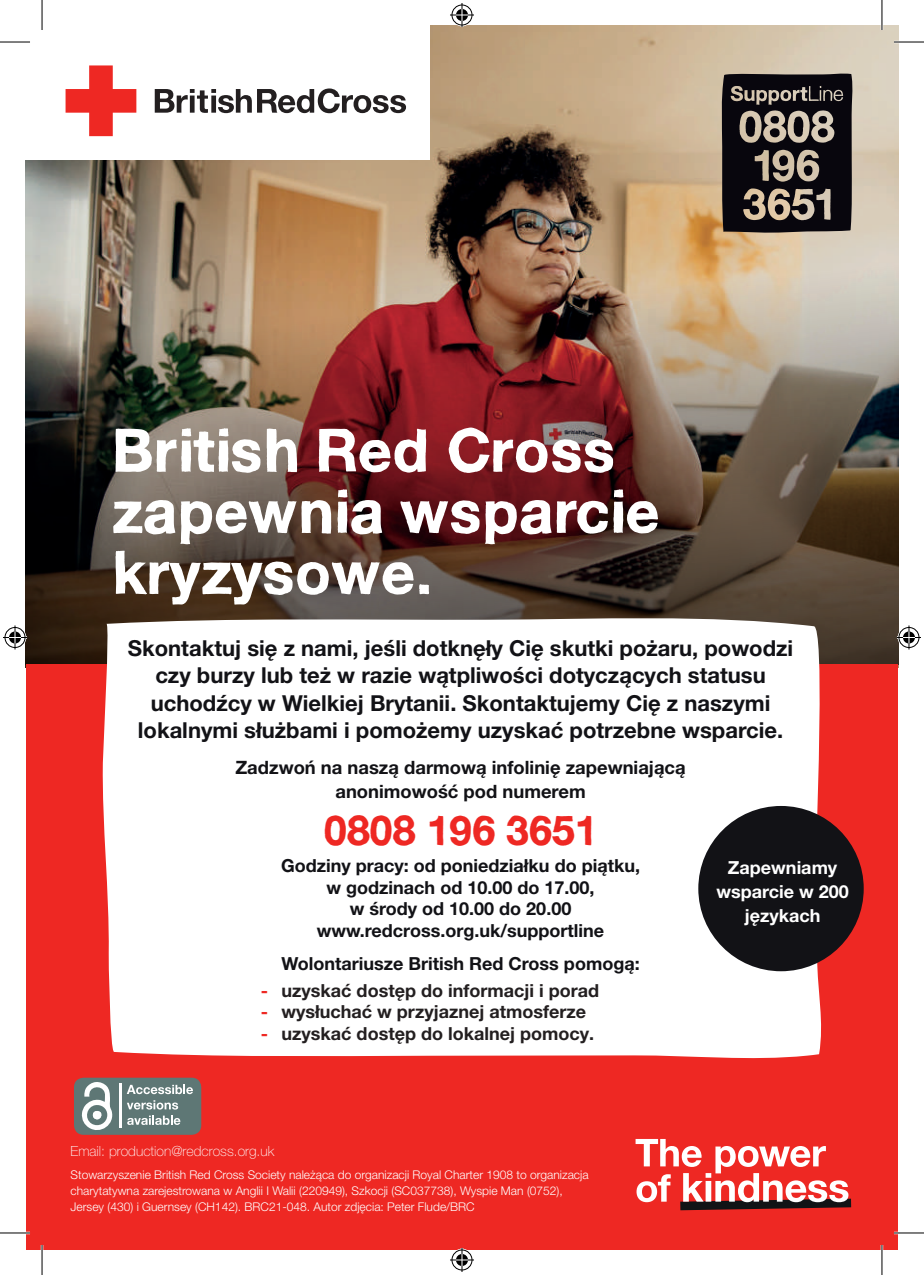
<style>
.page{position:relative;width:924px;height:1275px;background:#fff}
.page>*{position:absolute;margin:0;border:0;box-sizing:border-box;transform-origin:0 0}
.t1{font:700 59.6px/61px "Sketchetik Fill";color:#fff}
.t2{font:700 41.2px "Sketchetik Fill";color:#ee2823}
.t3{font:700 22px/27.6px "Helvetica Neue LT Pro";color:#121216;text-align:center}
.t4{font:700 18.4px/24.2px "Helvetica Neue LT Pro";color:#121216;text-align:center}
.t5{font:700 18px/21.6px "Helvetica Neue LT Pro";color:#121216;text-align:center}
.t6{font:700 18px "Helvetica Neue LT Pro";color:#231f20}
.t7{font:700 18px/24px "Helvetica Neue LT Pro";color:#fff;text-align:center}
.t8{font:100 14px "Helvetica Neue LT Pro";color:#fff}
.t9{font:300 12px/16px "Helvetica Neue LT Pro";color:#fff}
.s1{color:#ee2823}
</style>
<div class="page">
<img style="left:25px;top:25px;width:873px;height:639px">
<div style="left:26px;top:664px;width:871px;height:586px;background:#ee2823"></div>
<svg style="left:635px;top:1139px;width:215px;height:71px"></svg>
<div style="left:25px;top:25px;width:404px;height:135px;background:#fff"></div>
<svg style="left:65px;top:65px;width:71px;height:71px"></svg>
<svg style="left:155px;top:88px;width:251px;height:25px"></svg>
<div style="left:102px;top:614px;width:722px;height:445px;background:#fff"></div>
<div style="left:698px;top:806px;width:165px;height:165px;background:#121216;border-radius:50%"></div>
<div style="left:74px;top:1077px;width:127px;height:57px;background:#5e7775;border-radius:10px"></div>
<hr style="left:119px;top:1082px;width:2px;height:45px;background:#fff">
<svg style="left:81px;top:1082px;width:32px;height:48px"></svg>
<svg style="left:127px;top:1084px;width:66px;height:10px"></svg>
<svg style="left:127px;top:1115px;width:53px;height:10px"></svg>
<svg style="left:127px;top:1100px;width:51px;height:9px"></svg>
<svg style="left:720px;top:73px;width:132px;height:160px;background:#403a38"></svg>
<hr style="left:893px;top:41px;width:30px;height:2px;background:#fff">
<hr style="left:0;top:1231px;width:30px;height:3px;background:#fff">
<hr style="left:893px;top:1231px;width:30px;height:3px;background:#fff">
<hr style="left:41px;top:1245px;width:2px;height:30px;background:#fff">
<hr style="left:880px;top:0;width:2px;height:30px;background:#fff">
<hr style="left:880px;top:1245px;width:2px;height:30px;background:#fff">
<hr style="left:0;top:42px;width:30px;height:1px;background:#000">
<hr style="left:893px;top:42px;width:30px;height:1px;background:#000">
<hr style="left:0;top:1232px;width:30px;height:1px;background:#000">
<hr style="left:893px;top:1232px;width:30px;height:1px;background:#000">
<hr style="left:42px;top:0;width:1px;height:30px;background:#000">
<hr style="left:42px;top:1245px;width:1px;height:30px;background:#000">
<hr style="left:881px;top:0;width:1px;height:30px;background:#000">
<hr style="left:881px;top:1245px;width:1px;height:30px;background:#000">
<svg style="left:450px;top:3px;width:24px;height:24px"></svg>
<svg style="left:450px;top:1248px;width:24px;height:24px"></svg>
<svg style="left:3px;top:625px;width:24px;height:24px"></svg>
<svg style="left:896px;top:625px;width:24px;height:24px"></svg>
<h1 class="t1" style="left:111px;top:418px;width:549px">British Red Cross zapewnia wsparcie kryzysowe.</h1>
<p class="t3" style="left:128px;top:633px;width:666px">Skontaktuj się z nami, jeśli dotknęły Cię skutki pożaru, powodzi czy burzy lub też w razie wątpliwości dotyczących statusu uchodźcy w Wielkiej Brytanii. Skontaktujemy Cię z naszymi lokalnymi służbami i pomożemy uzyskać potrzebne wsparcie.</p>
<h3 class="t4" style="left:235px;top:755px;width:451px">Zadzwoń na naszą darmową infolinię zapewniającą anonimowość pod numerem</h3>
<h2 class="t2" style="left:324px;top:804px;width:275px">0808 196 3651</h2>
<h3 class="t5" style="left:281px;top:854px;width:360px">Godziny pracy: od poniedziałku do piątku, w godzinach od 10.00 do 17.00,<br>w środy od 10.00 do 20.00 www.redcross.org.uk/supportline</h3>
<h3 class="t5" style="left:281px;top:952px;width:359px">Wolontariusze British Red Cross pomogą:</h3>
<h3 class="t6" style="left:260px;top:979px;width:340px"><span class="s1">-</span> uzyskać dostęp do informacji i porad</h3>
<h3 class="t6" style="left:260px;top:1000px;width:327px"><span class="s1">-</span> wysłuchać w przyjaznej atmosferze</h3>
<h3 class="t6" style="left:260px;top:1022px;width:335px"><span class="s1">-</span> uzyskać dostęp do lokalnej pomocy.</h3>
<h3 class="t7" style="left:716px;top:855px;width:134px">Zapewniamy wsparcie w 200 językach</h3>
<p class="t8" style="left:71px;top:1142px;width:205px">Email: production@redcross.org.uk</p>
<p class="t9" style="left:71px;top:1166px;width:519px">Stowarzyszenie British Red Cross Society należąca do organizacji Royal Charter 1908 to organizacja charytatywna zarejestrowana w Anglii I Walii (220949), Szkocji (SC037738), Wyspie Man (0752),<br>Jersey (430) i Guernsey (CH142). BRC21-048. Autor zdjęcia: Peter Flude/BRC</p>
</div>
